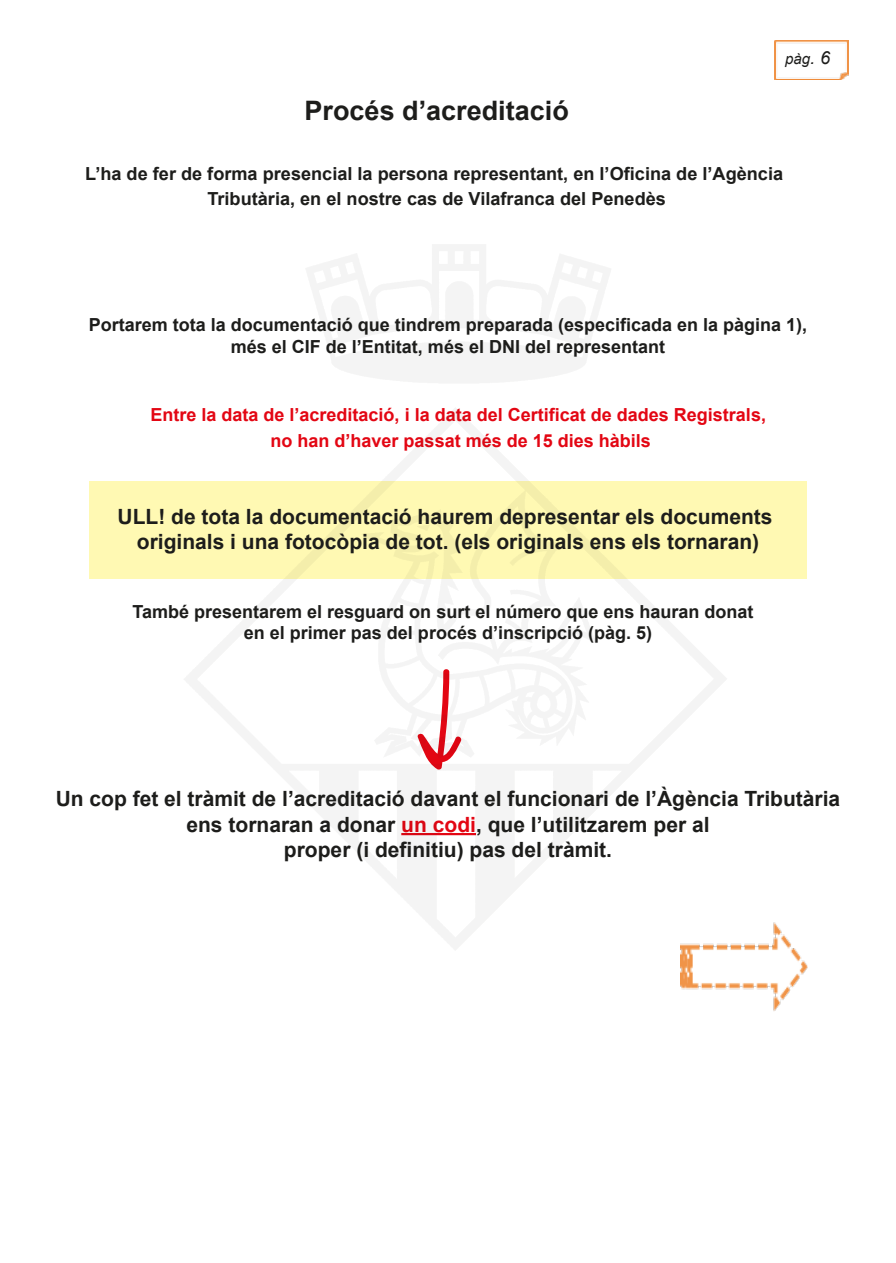
<style>
.page{position:relative;width:896px;height:1263px;background:#fff}
.page>*{position:absolute;margin:0;border:0;box-sizing:border-box;transform-origin:0 0}
.t1{font:700 26.85px "Arial";color:#1d1d1b}
.t2{font:700 21px/25.5px "Arial";color:#1d1d1b;text-align:center}
.t3{font:700 18px/21.6px "Arial";color:#1d1d1b;text-align:center}
.t4{font:700 18px/25.5px "Arial";color:#e30613;text-align:center}
.t5{font:italic 15px "Arial";color:#1d1d1b}
.s1{font-size:18px}
.s2{color:#e30613}
</style>
<div class="page">
<img style="left:774px;top:41px;width:74px;height:38px">
<div style="left:89px;top:481px;width:717px;height:98px;background:#fff9b3"></div>
<img style="left:773px;top:927px;width:34px;height:84px">
<img style="left:184px;top:245px;width:594px;height:745px">
<h1 class="t1" style="left:304px;top:93px;width:266px">Procés d’acreditació</h1>
<p class="t5" style="left:785px;top:49px;width:47px">pàg<span class="s1">. 6</span></p>
<p class="t3" style="left:85px;top:161px;width:699px;line-height:25.5px">L’ha de fer de forma presencial la persona representant, en l’Oficina de l’Agència<br>Tributària, en el nostre cas de Vilafranca del Penedès</p>
<p class="t3" style="left:89px;top:315px;width:720px">Portarem tota la documentació que tindrem preparada (especificada en la pàgina 1), més el CIF de l’Entitat, més el DNI del representant</p>
<p class="t4" style="left:150px;top:403px;width:617px">Entre la data de l’acreditació, i la data del Certificat de dades Registrals, no han d’haver passat més de 15 dies hàbils</p>
<p class="t2" style="left:117px;top:505px;width:656px">ULL! de tota la documentació haurem depresentar els documents originals i una fotocòpia de tot. (els originals ens els tornaran)</p>
<p class="t3" style="left:132px;top:601px;width:622px">També presentarem el resguard on surt el número que ens hauran donat en el primer pas del procés d’inscripció (pàg. 5)</p>
<p class="t2" style="left:56px;top:787px;width:786px">Un cop fet el tràmit de l’acreditació davant el funcionari de l’Àgència Tributària ens tornaran a donar <span class="s2">un codi</span>, que l’utilitzarem per al<br>proper (i definitiu) pas del tràmit.</p>
</div>
